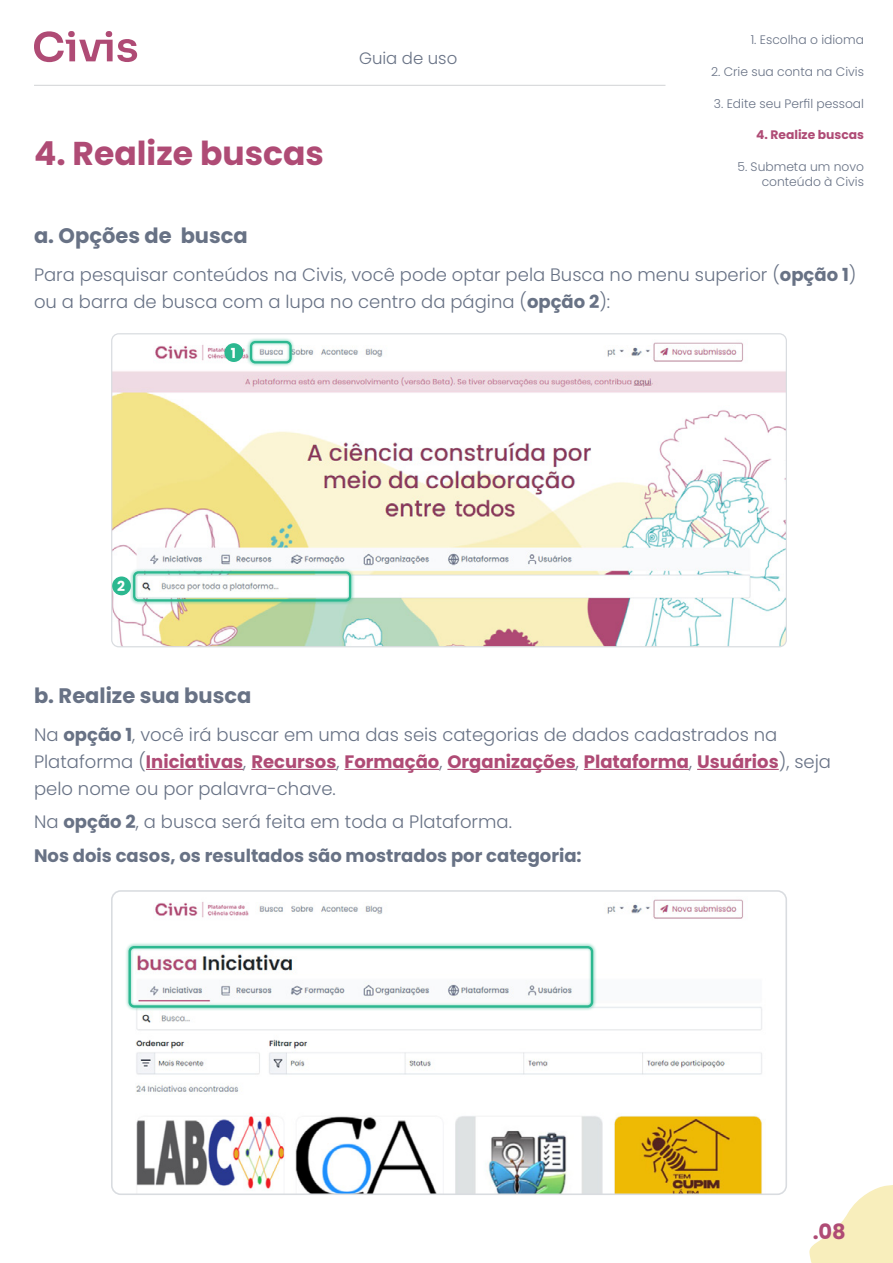
<style>
.page{position:relative;width:893px;height:1263px;background:#fff}
.page>*{position:absolute;margin:0;border:0;box-sizing:border-box;transform-origin:0 0}
.t1{font:700 33px "Poppins";color:#af4b75}
.t2{font:700 21px "Poppins";color:#687285}
.t3{font:700 21px "Poppins";color:#af4b75}
.t4{font:300 18px/27px "Poppins";color:#687285}
.t5{font:700 18px/33.3px "Poppins";color:#687285}
.t6{font:300 16.5px "Poppins";color:#687285}
.t7{font:700 13.8px "Poppins";color:#fff}
.t8{font:300 12.3px/14.7px "Poppins";color:#687285;text-align:right}
.t9{font:700 12.3px "Poppins";color:#af4b75}
.s1{font-weight:700}
.s2{font-weight:700;color:#af4b75}
.s3{font-weight:300}
</style>
<div class="page">
<svg style="left:34px;top:31px;width:103px;height:31px"></svg>
<hr style="left:34px;top:85px;width:631px;height:1px;background:#d1d3d5">
<svg style="left:809px;top:1185px;width:84px;height:78px"></svg>
<hr style="left:146px;top:769px;width:97px;height:1px;background:#af4b75">
<hr style="left:251px;top:769px;width:85px;height:1px;background:#af4b75">
<hr style="left:344px;top:769px;width:95px;height:1px;background:#af4b75">
<hr style="left:447px;top:769px;width:129px;height:1px;background:#af4b75">
<hr style="left:584px;top:769px;width:105px;height:1px;background:#af4b75">
<hr style="left:697px;top:769px;width:82px;height:1px;background:#af4b75">
<img style="left:113px;top:335px;width:673px;height:311px">
<div style="left:247px;top:338px;width:48px;height:29px;background:#2cb890;opacity:.75"></div>
<div style="left:250px;top:341px;width:42px;height:22px;border:2px solid #2cb890;border-radius:4px"></div>
<div style="left:130px;top:568px;width:224px;height:37px;background:#2cb890;opacity:.75"></div>
<div style="left:133px;top:571px;width:218px;height:30px;border:2px solid #2cb890;border-radius:4px"></div>
<div style="left:224px;top:343px;width:19px;height:19px;background:#2cb890;border-radius:50%"></div>
<div style="left:112px;top:576px;width:19px;height:19px;background:#2cb890;border-radius:50%"></div>
<img style="left:114px;top:893px;width:670px;height:299px">
<div style="left:111px;top:890px;width:676px;height:305px;border:2px solid #d9dce0;border-radius:9px"></div>
<div style="left:125px;top:943px;width:471px;height:68px;background:#2cb890;opacity:.75"></div>
<div style="left:129px;top:946px;width:464px;height:62px;border:2px solid #2cb890;border-radius:4px"></div>
<h1 class="t1" style="left:34px;top:135px;width:291px">4. Realize buscas</h1>
<p class="t6" style="left:359px;top:49px;width:100px">Guia de uso</p>
<p class="t8" style="left:751px;top:32px;width:115px">1. Escolha o idioma</p>
<p class="t8" style="left:711px;top:64px;width:154px">2. Crie sua conta na Civis</p>
<p class="t8" style="left:714px;top:96px;width:152px">3. Edite seu Perfil pessoal</p>
<p class="t9" style="left:756px;top:128px;width:110px">4. Realize buscas</p>
<p class="t8" style="left:737px;top:159px;width:128px">5. Submeta um novo conteúdo à Civis</p>
<p class="t2" style="left:34px;top:224px;width:215px">a. Opções de busca</p>
<p class="t4" style="left:34px;top:261px;width:824px">Para pesquisar conteúdos na Civis, você pode optar pela Busca no menu superior (<span class="s1">opção 1</span>) ou a barra de busca com a lupa no centro da página (<span class="s1">opção 2</span>):</p>
<p class="t7" style="left:231px;top:345px;width:7px">1</p>
<p class="t7" style="left:117px;top:578px;width:9px">2</p>
<p class="t2" style="left:34px;top:684px;width:219px">b. Realize sua busca</p>
<p class="t4" style="left:34px;top:721px;width:799px">Na <span class="s1">opção 1</span>, você irá buscar em uma das seis categorias de dados cadastrados na<br>Plataforma (<span class="s2">Iniciativas</span>, <span class="s2">Recursos</span>, <span class="s2">Formação</span>, <span class="s2">Organizações</span>, <span class="s2">Plataforma</span>, <span class="s2">Usuários</span>), seja pelo nome ou por palavra-chave.</p>
<p class="t5" style="left:34px;top:805px;width:549px"><span class="s3">Na</span> opção 2<span class="s3">, a busca será feita em toda a Plataforma.<br></span>Nos dois casos, os resultados são mostrados por categoria:</p>
<p class="t3" style="left:813px;top:1220px;width:35px">.08</p>
</div>
